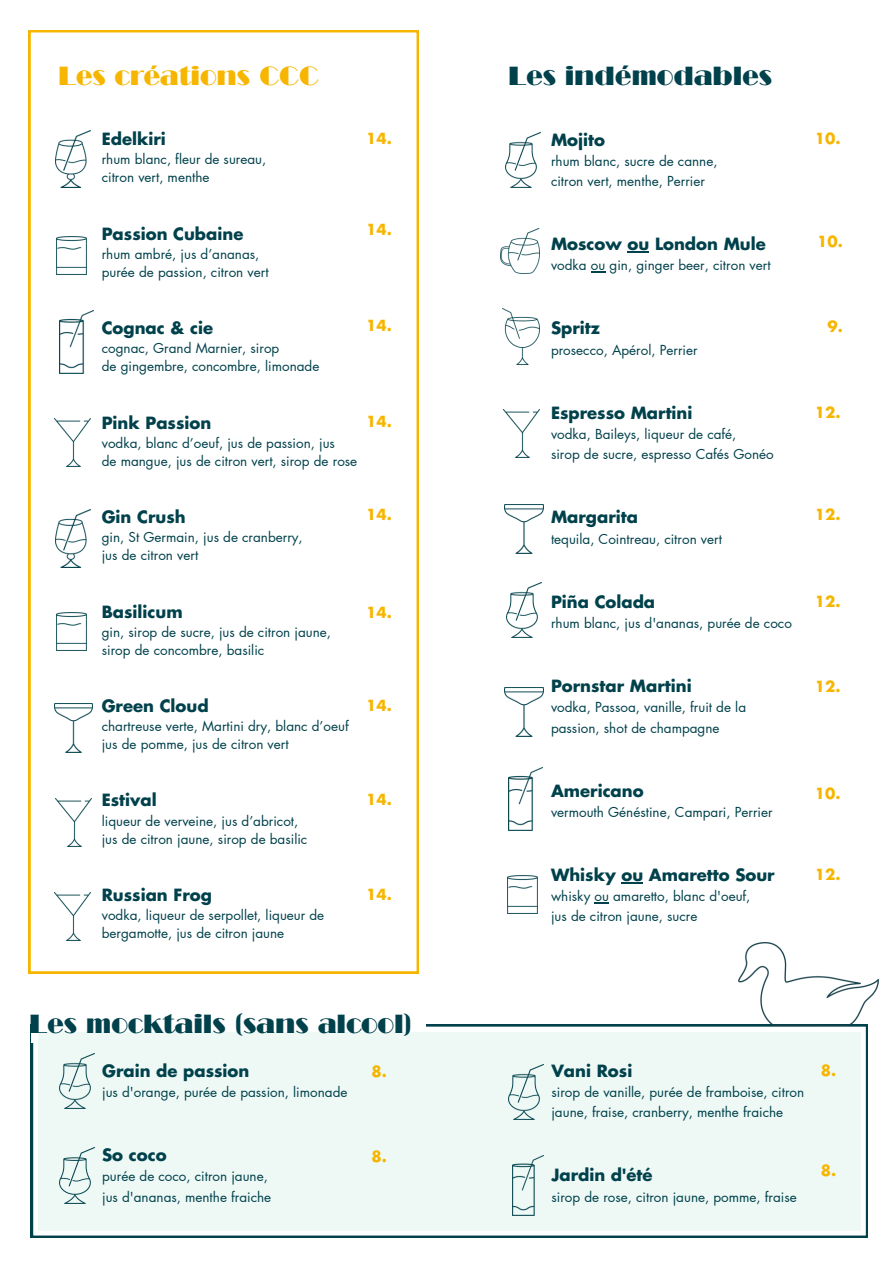
<style>
.page{position:relative;width:893px;height:1264px;background:#fff}
.page>*{position:absolute;margin:0;border:0;box-sizing:border-box;transform-origin:0 0}
.t1{font:25.5px "Broadway Com";color:#00414b}
.t2{font:25.5px "Broadway Com";color:#f6b600}
.t3{font:700 16.5px "Futura LT Pro";color:#00414b}
.t4{font:700 15px "Futura LT Pro";color:#f6b600}
.t5{font:13.5px/18px "Futura LT Pro";color:#00414b}
</style>
<div class="page">
<svg style="left:31px;top:1024px;width:836px;height:213px"></svg>
<div style="left:31px;top:1006px;width:394px;height:36px;background:#fff"></div>
<div style="left:38px;top:1031px;width:822px;height:199px;background:#eef9f6"></div>
<svg style="left:29px;top:30px;width:390px;height:943px"></svg>
<img style="left:56px;top:130px;width:34px;height:57px">
<img style="left:56px;top:236px;width:30px;height:38px">
<img style="left:59px;top:310px;width:34px;height:63px">
<img style="left:54px;top:418px;width:36px;height:48px">
<img style="left:56px;top:612px;width:30px;height:38px">
<img style="left:54px;top:703px;width:38px;height:49px">
<img style="left:56px;top:798px;width:36px;height:48px">
<img style="left:54px;top:892px;width:36px;height:48px">
<img style="left:503px;top:409px;width:36px;height:48px">
<img style="left:505px;top:687px;width:38px;height:49px">
<img style="left:500px;top:229px;width:40px;height:45px">
<img style="left:502px;top:308px;width:37px;height:57px">
<img style="left:508px;top:767px;width:34px;height:63px">
<img style="left:507px;top:875px;width:31px;height:38px">
<img style="left:512px;top:1155px;width:32px;height:60px">
<img style="left:738px;top:942px;width:140px;height:83px">
<img style="left:56px;top:509px;width:34px;height:58px">
<img style="left:59px;top:1053px;width:35px;height:55px">
<svg style="left:627px;top:251px;width:22px;height:1px"></svg>
<svg style="left:591px;top:271px;width:14px;height:1px"></svg>
<svg style="left:621px;top:882px;width:22px;height:1px"></svg>
<svg style="left:594px;top:902px;width:15px;height:1px"></svg>
<img style="left:59px;top:1147px;width:35px;height:55px">
<img style="left:508px;top:1064px;width:35px;height:55px">
<img style="left:506px;top:582px;width:35px;height:55px">
<img style="left:505px;top:132px;width:35px;height:55px">
<img style="left:505px;top:505px;width:38px;height:48px">
<p class="t2" style="left:58px;top:60px;width:262px">Les créations CCC</p>
<p class="t3" style="left:102px;top:132px;width:66px">Edelkiri</p>
<p class="t5" style="left:102px;top:151px;width:166px">rhum blanc, fleur de sureau,</p>
<p class="t5" style="left:102px;top:169px;width:109px">citron vert, menthe</p>
<p class="t4" style="left:366px;top:131px;width:27px">14.</p>
<p class="t3" style="left:102px;top:226px;width:143px">Passion Cubaine</p>
<p class="t5" style="left:102px;top:245px;width:159px">rhum ambré, jus d’ananas,</p>
<p class="t5" style="left:102px;top:263px;width:168px">purée de passion, citron vert</p>
<p class="t4" style="left:366px;top:223px;width:27px">14.</p>
<p class="t3" style="left:102px;top:320px;width:113px">Cognac &amp; cie</p>
<p class="t5" style="left:102px;top:340px;width:179px">cognac, Grand Marnier, sirop</p>
<p class="t5" style="left:102px;top:358px;width:219px">de gingembre, concombre, limonade</p>
<p class="t3" style="left:102px;top:415px;width:111px">Pink Passion</p>
<p class="t5" style="left:102px;top:434px;width:235px">vodka, blanc d’oeuf, jus de passion, jus</p>
<p class="t5" style="left:102px;top:452px;width:257px">de mangue, jus de citron vert, sirop de rose</p>
<p class="t3" style="left:102px;top:509px;width:85px">Gin Crush</p>
<p class="t5" style="left:102px;top:529px;width:202px">gin, St Germain, jus de cranberry,</p>
<p class="t5" style="left:102px;top:547px;width:98px">jus de citron vert</p>
<p class="t3" style="left:102px;top:604px;width:82px">Basilicum</p>
<p class="t5" style="left:102px;top:623px;width:231px">gin, sirop de sucre, jus de citron jaune,</p>
<p class="t5" style="left:102px;top:641px;width:164px">sirop de concombre, basilic</p>
<p class="t3" style="left:102px;top:698px;width:108px">Green Cloud</p>
<p class="t5" style="left:102px;top:717px;width:248px">chartreuse verte, Martini dry, blanc d’oeuf</p>
<p class="t5" style="left:102px;top:735px;width:188px">jus de pomme, jus de citron vert</p>
<p class="t3" style="left:102px;top:792px;width:56px">Estival</p>
<p class="t5" style="left:102px;top:812px;width:198px">liqueur de verveine, jus d’abricot,</p>
<p class="t5" style="left:102px;top:830px;width:207px">jus de citron jaune, sirop de basilic</p>
<p class="t4" style="left:366px;top:318px;width:27px">14.</p>
<p class="t4" style="left:366px;top:415px;width:27px">14.</p>
<p class="t4" style="left:366px;top:508px;width:27px">14.</p>
<p class="t4" style="left:366px;top:605px;width:27px">14.</p>
<p class="t4" style="left:366px;top:698px;width:27px">14.</p>
<p class="t4" style="left:366px;top:792px;width:27px">14.</p>
<p class="t3" style="left:102px;top:887px;width:112px">Russian Frog</p>
<p class="t5" style="left:102px;top:906px;width:224px">vodka, liqueur de serpollet, liqueur de bergamotte, jus de citron jaune</p>
<p class="t4" style="left:366px;top:887px;width:27px">14.</p>
<p class="t1" style="left:29px;top:1008px;width:384px">Les mocktails (sans alcool)</p>
<p class="t3" style="left:102px;top:1063px;width:149px">Grain de passion</p>
<p class="t5" style="left:102px;top:1083px;width:247px">jus d'orange, purée de passion, limonade</p>
<p class="t3" style="left:102px;top:1147px;width:66px">So coco</p>
<p class="t5" style="left:102px;top:1167px;width:167px">purée de coco, citron jaune,</p>
<p class="t5" style="left:102px;top:1188px;width:171px">jus d'ananas, menthe fraiche</p>
<p class="t4" style="left:371px;top:1064px;width:17px">8.</p>
<p class="t4" style="left:371px;top:1149px;width:17px">8.</p>
<p class="t1" style="left:508px;top:60px;width:265px">Les indémodables</p>
<p class="t3" style="left:551px;top:132px;width:55px">Mojito</p>
<p class="t5" style="left:551px;top:152px;width:168px">rhum blanc, sucre de canne,</p>
<p class="t5" style="left:551px;top:173px;width:155px">citron vert, menthe, Perrier</p>
<p class="t4" style="left:814px;top:131px;width:27px">10.</p>
<p class="t3" style="left:551px;top:236px;width:216px">Moscow ou London Mule</p>
<p class="t5" style="left:551px;top:257px;width:221px">vodka ou gin, ginger beer, citron vert</p>
<p class="t4" style="left:817px;top:234px;width:27px">10.</p>
<p class="t3" style="left:551px;top:321px;width:50px">Spritz</p>
<p class="t5" style="left:551px;top:341px;width:148px">prosecco, Apérol, Perrier</p>
<p class="t4" style="left:827px;top:320px;width:17px">9.</p>
<p class="t3" style="left:551px;top:405px;width:143px">Espresso Martini</p>
<p class="t5" style="left:551px;top:425px;width:187px">vodka, Baileys, liqueur de café,</p>
<p class="t5" style="left:551px;top:446px;width:224px">sirop de sucre, espresso Cafés Gonéo</p>
<p class="t4" style="left:814px;top:405px;width:27px">12.</p>
<p class="t3" style="left:551px;top:510px;width:88px">Margarita</p>
<p class="t5" style="left:551px;top:530px;width:172px">tequila, Cointreau, citron vert</p>
<p class="t4" style="left:814px;top:508px;width:27px">12.</p>
<p class="t3" style="left:551px;top:594px;width:106px">Piña Colada</p>
<p class="t5" style="left:551px;top:614px;width:242px">rhum blanc, jus d'ananas, purée de coco</p>
<p class="t4" style="left:814px;top:595px;width:27px">12.</p>
<p class="t3" style="left:551px;top:678px;width:142px">Pornstar Martini</p>
<p class="t5" style="left:551px;top:699px;width:196px">vodka, Passoa, vanille, fruit de la</p>
<p class="t5" style="left:551px;top:719px;width:170px">passion, shot de champagne</p>
<p class="t4" style="left:814px;top:679px;width:27px">12.</p>
<p class="t3" style="left:551px;top:783px;width:94px">Americano</p>
<p class="t5" style="left:551px;top:803px;width:223px">vermouth Généstine, Campari, Perrier</p>
<p class="t4" style="left:814px;top:787px;width:27px">10.</p>
<p class="t3" style="left:551px;top:867px;width:225px">Whisky ou Amaretto Sour</p>
<p class="t5" style="left:551px;top:887px;width:201px">whisky ou amaretto, blanc d'oeuf,</p>
<p class="t5" style="left:551px;top:908px;width:148px">jus de citron jaune, sucre</p>
<p class="t4" style="left:814px;top:867px;width:27px">12.</p>
<p class="t3" style="left:551px;top:1063px;width:82px">Vani Rosi</p>
<p class="t5" style="left:551px;top:1082px;width:254px;line-height:20.2px">sirop de vanille, purée de framboise, citron jaune, fraise, cranberry, menthe fraiche</p>
<p class="t3" style="left:551px;top:1167px;width:102px">Jardin d'été</p>
<p class="t5" style="left:551px;top:1188px;width:247px">sirop de rose, citron jaune, pomme, fraise</p>
<p class="t4" style="left:820px;top:1063px;width:17px">8.</p>
<p class="t4" style="left:820px;top:1164px;width:17px">8.</p>
</div>
